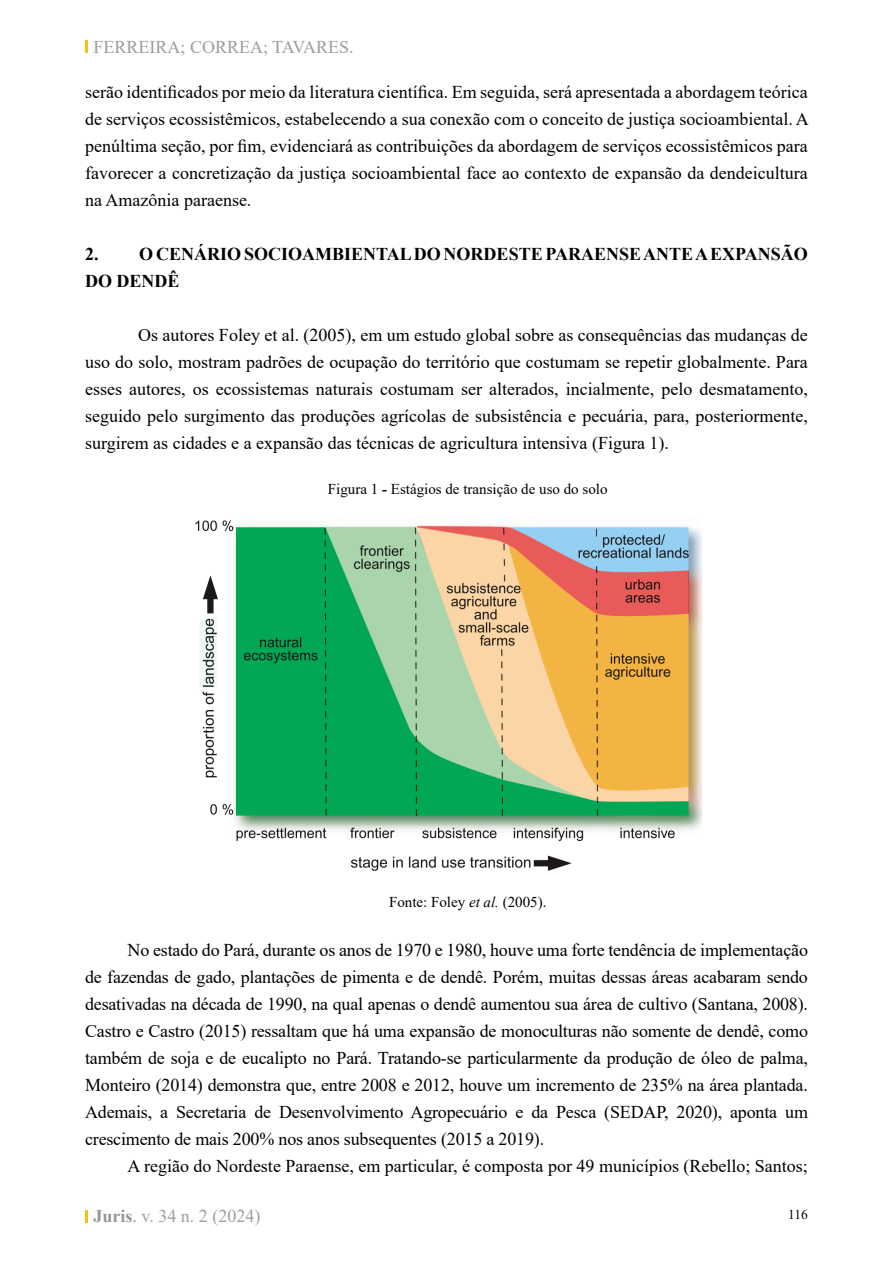
<style>
.page{position:relative;width:893px;height:1263px;background:#fff}
.page>*{position:absolute;margin:0;border:0;box-sizing:border-box;transform-origin:0 0}
.t1{font:18px/27px "Times New Roman";color:#000;text-align:justify}
.t2{font:700 18px/27px "Times New Roman";color:#000}
.t3{font:18px "Times New Roman";color:#9d9d9c}
.t4{font:15px "Times New Roman";color:#000}
.t5{font:13.5px "Times New Roman";color:#000}
.s1{font-weight:700}
.s2{font-style:italic}
.s3{font-weight:700;color:#969695}
.s4{color:#969695}
</style>
<div class="page">
<svg style="left:85px;top:41px;width:2px;height:12px"></svg>
<svg style="left:85px;top:1210px;width:2px;height:12px"></svg>
<img style="left:195px;top:520px;width:506px;height:351px">
<p class="t3" style="left:94px;top:34px;width:262px">FERREIRA; CORREA; TAVARES.</p>
<p class="t1" style="left:85px;top:77px;width:725px">serão identificados por meio da literatura científica. Em seguida, será apresentada a abordagem teórica de serviços ecossistêmicos, estabelecendo a sua conexão com o conceito de justiça socioambiental. A penúltima seção, por fim, evidenciará as contribuições da abordagem de serviços ecossistêmicos para favorecer a concretização da justiça socioambiental face ao contexto de expansão da dendeicultura na Amazônia paraense.</p>
<p class="t2" style="left:85px;top:239px;width:724px">2. O CENÁRIO SOCIOAMBIENTAL DO NORDESTE PARAENSE ANTE A EXPANSÃO<br>DO DENDÊ</p>
<p class="t1" style="left:85px;top:320px;width:724px;text-indent:53px">Os autores Foley et al. (2005), em um estudo global sobre as consequências das mudanças de uso do solo, mostram padrões de ocupação do território que costumam se repetir globalmente. Para esses autores, os ecossistemas naturais costumam ser alterados, incialmente, pelo desmatamento, seguido pelo surgimento das produções agrícolas de subsistência e pecuária, para, posteriormente, surgirem as cidades e a expansão das técnicas de agricultura intensiva (Figura 1).</p>
<p class="t4" style="left:328px;top:478px;width:281px">Figura 1 <span class="s1">-</span> Estágios de transição de uso do solo</p>
<p class="t4" style="left:389px;top:892px;width:159px">Fonte: Foley <span class="s2">et al.</span> (2005).</p>
<p class="t1" style="left:85px;top:936px;width:725px;text-indent:43px">No estado do Pará, durante os anos de 1970 e 1980, houve uma forte tendência de implementação de fazendas de gado, plantações de pimenta e de dendê. Porém, muitas dessas áreas acabaram sendo desativadas na década de 1990, na qual apenas o dendê aumentou sua área de cultivo (Santana, 2008).<br>Castro e Castro (2015) ressaltam que há uma expansão de monoculturas não somente de dendê, como também de soja e de eucalipto no Pará. Tratando-se particularmente da produção de óleo de palma, Monteiro (2014) demonstra que, entre 2008 e 2012, houve um incremento de 235% na área plantada.<br>Ademais, a Secretaria de Desenvolvimento Agropecuário e da Pesca (SEDAP, 2020), aponta um crescimento de mais 200% nos anos subsequentes (2015 a 2019).</p>
<p class="t1" style="left:128px;top:1152px;width:682px">A região do Nordeste Paraense, em particular, é composta por 49 municípios (Rebello; Santos;</p>
<p class="t3" style="left:94px;top:1203px;width:168px"><span class="s3">Juris</span><span class="s4">.</span> v. 34 n. 2 (2024)</p>
<p class="t5" style="left:788px;top:1205px;width:21px">116</p>
</div>
